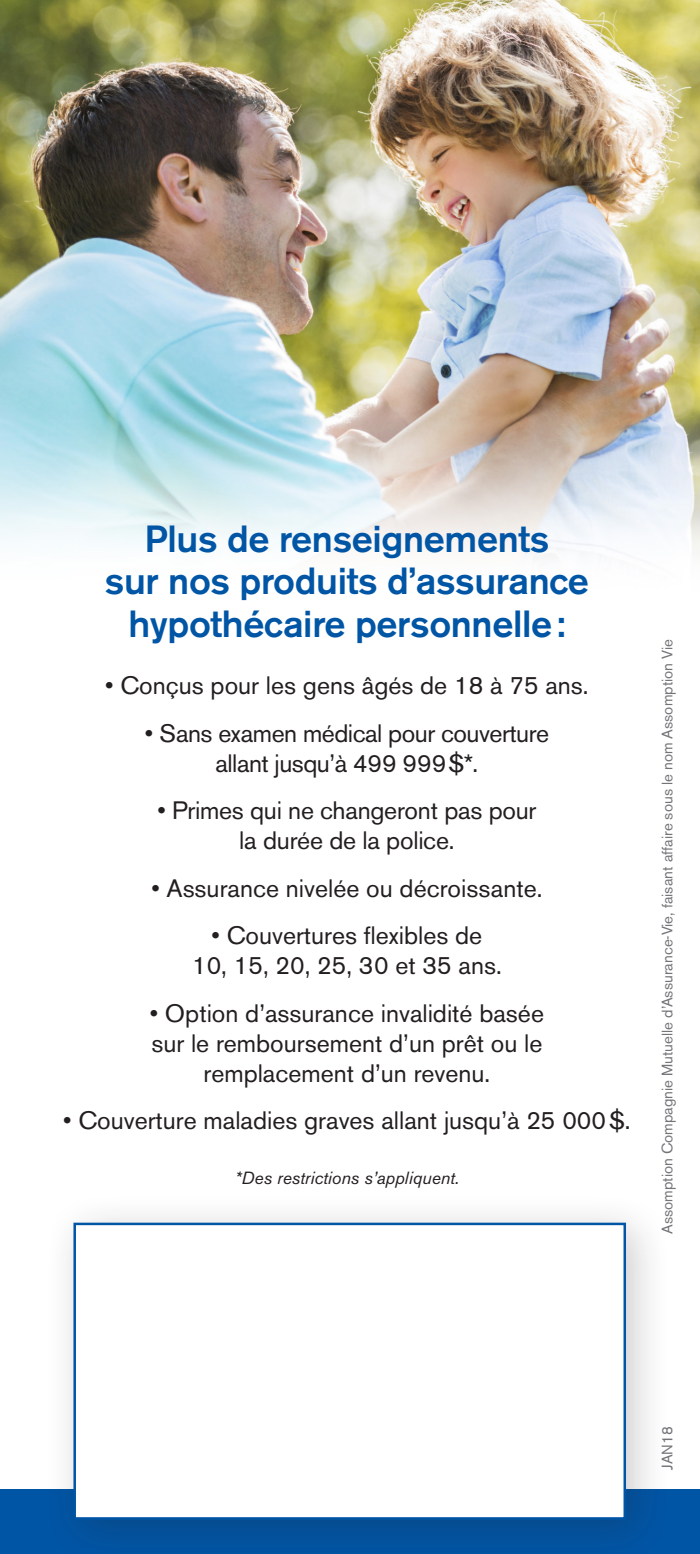
<style>
.page{position:relative;width:700px;height:1554px;background:#fff}
.page>*{position:absolute;margin:0;border:0;box-sizing:border-box;transform-origin:0 0}
.t1{font:500 37.5px/42.5px "Akzidenz Grotesk BE";letter-spacing:-.01em;color:#0155a5;text-align:center}
.t2{font:25px/30px "Akzidenz Grotesk BE";color:#231f20;text-align:center}
.t3{font:25px/30px "Akzidenz Grotesk BE";letter-spacing:-.02em;color:#231f20;text-align:center}
.t4{font:italic 17.5px "Akzidenz Grotesk BE";color:#231f20}
.t5{font:15px "Akzidenz Grotesk BE";color:#737477}
</style>
<div class="page">
<img style="left:0;top:0;width:699px;height:555px">
<div style="left:0;top:1489px;width:699px;height:65px;background:#0155a5"></div>
<div style="left:44px;top:1193px;width:627px;height:361px;background:#231f20;opacity:.23"></div>
<div style="left:73px;top:1222px;width:552px;height:297px;background:#fff;border:2px solid #0155a5"></div>
<p class="t1" style="left:105px;top:517px;width:485px">Plus de renseignements<br>sur nos produits d’assurance hypothécaire personnelle:</p>
<p class="t2" style="left:105px;top:670px;width:484px">• Conçus pour les gens âgés de 18 à 75 ans.</p>
<p class="t3" style="left:145px;top:718px;width:405px">• Sans examen médical pour couverture allant jusqu’à 499 999$*.</p>
<p class="t2" style="left:157px;top:795px;width:380px">• Primes qui ne changeront pas pour la durée de la police.</p>
<p class="t2" style="left:151px;top:873px;width:392px">• Assurance nivelée ou décroissante.</p>
<p class="t2" style="left:192px;top:920px;width:311px">• Couvertures flexibles de<br>10, 15, 20, 25, 30 et 35 ans.</p>
<p class="t2" style="left:150px;top:998px;width:395px">• Option d’assurance invalidité basée sur le remboursement d’un prêt ou le remplacement d’un revenu.</p>
<p class="t2" style="left:63px;top:1105px;width:568px">• Couverture maladies graves allant jusqu’à 25 000$.</p>
<p class="t4" style="left:235px;top:1167px;width:225px">*Des restrictions s’appliquent.</p>
<p class="t5" style="left:658px;top:1234px;width:596px;rotate:-90deg">Assomption Compagnie Mutuelle d’Assurance-Vie, faisant affaire sous le nom Assomption Vie</p>
<p class="t5" style="left:658px;top:1470px;width:45px;rotate:-90deg">JAN18</p>
</div>
